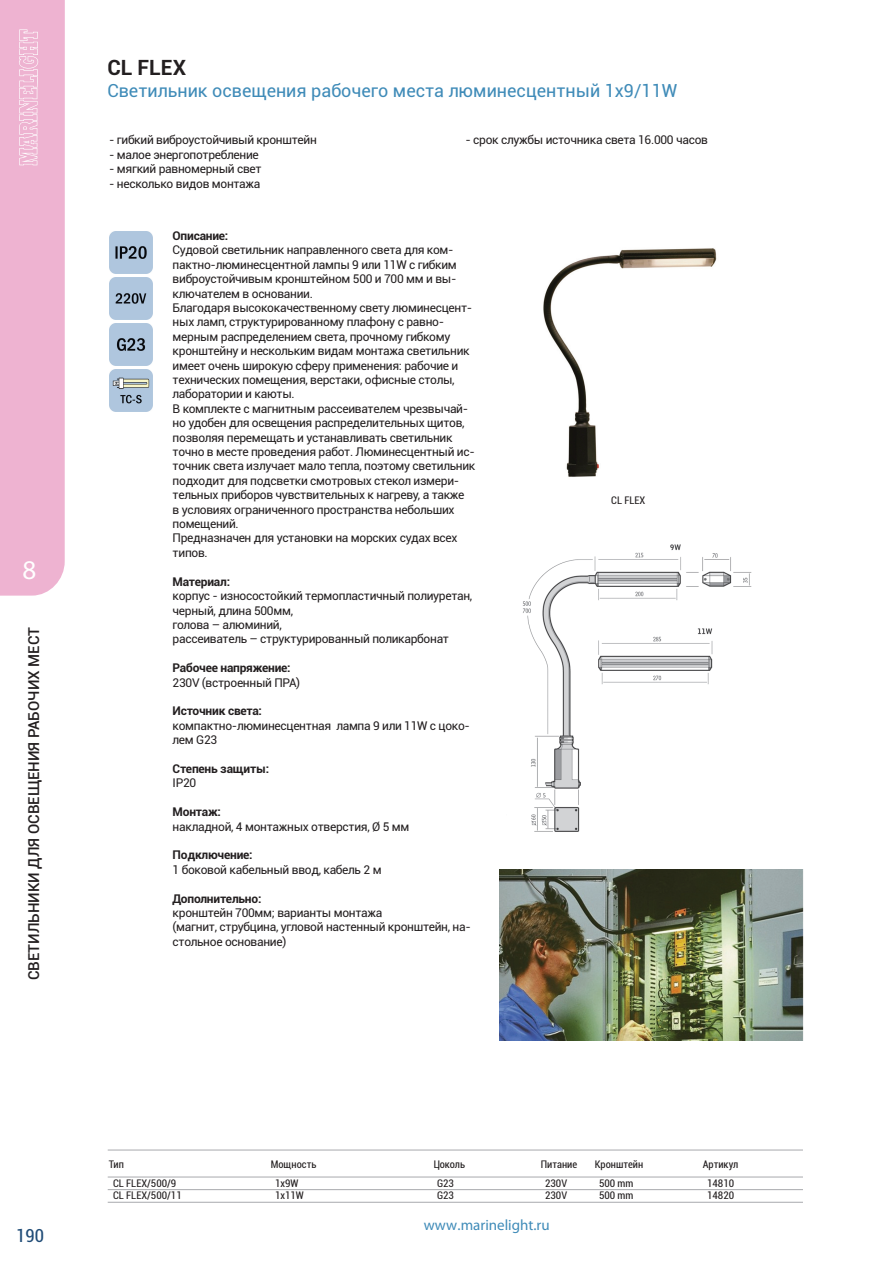
<style>
.page{position:relative;width:893px;height:1263px;background:#fff}
.page>*{position:absolute;margin:0;border:0;box-sizing:border-box;transform-origin:0 0}
.t1{font:27px "Myriad Pro";color:#fff}
.t2{font:700 21px "Roboto";color:#231f20}
.t3{font:18px "Roboto";color:#3f8bb8}
.t4{font:condensed 18px "Roboto";color:#204c77}
.t5{font:500 15px "Roboto";color:#231f20}
.t6{font:15px "Myriad Pro";color:#3f8bb8}
.t7{font:12px/14.4px "Roboto";letter-spacing:-.025em;color:#231f20}
.t8{font:700 12px "Roboto";letter-spacing:-.02em;color:#231f20}
.t9{font:condensed 10.5px "Roboto";color:#231f20}
</style>
<div class="page">
<div style="left:0;top:0;width:65px;height:596px;background:#eeb3d1"></div>
<hr style="left:108px;top:1177px;width:695px;height:1px;background:#a8a9ad">
<hr style="left:108px;top:1150px;width:695px;height:1px;background:#a8a9ad">
<hr style="left:108px;top:1202px;width:695px;height:1px;background:#a8a9ad">
<hr style="left:108px;top:1189px;width:695px;height:1px;background:#a8a9ad">
<img style="left:543px;top:248px;width:174px;height:229px">
<img style="left:499px;top:870px;width:305px;height:170px">
<img style="left:523px;top:544px;width:229px;height:288px">
<img style="left:110px;top:231px;width:42px;height:43px">
<img style="left:110px;top:277px;width:42px;height:43px">
<img style="left:110px;top:323px;width:42px;height:43px">
<img style="left:110px;top:369px;width:42px;height:43px">
<h1 class="t1" style="left:22px;top:553px;width:15px">8</h1>
<p class="t5" style="left:23px;top:980px;width:355px;rotate:-90deg">СВЕТИЛЬНИКИ ДЛЯ ОСВЕЩЕНИЯ РАБОЧИХ МЕСТ</p>
<h2 class="t2" style="left:107px;top:53px;width:80px">CL FLEX</h2>
<h3 class="t3" style="left:107px;top:78px;width:571px">Светильник освещения рабочего места люминесцентный 1х9/11W</h3>
<p class="t7" style="left:109px;top:133px;width:209px">- гибкий виброустойчивый кронштейн</p>
<p class="t7" style="left:109px;top:147px;width:151px">- малое энергопотребление</p>
<p class="t7" style="left:109px;top:161px;width:154px">- мягкий равномерный свет</p>
<p class="t7" style="left:109px;top:176px;width:153px">- несколько видов монтажа</p>
<p class="t7" style="left:465px;top:133px;width:244px">- срок службы источника света 16.000 часов</p>
<p class="t8" style="left:173px;top:227px;width:57px">Описание:</p>
<p class="t7" style="left:173px;top:243px;width:304px">Судовой светильник направленного света для ком&shy;пактно-люминесцентной лампы 9 или 11W с гибким виброустойчивым кронштейном 500 и 700 мм и вы&shy;ключателем в основании.<br>Благодаря высококачественному свету люминесцент&shy;ных ламп, структурированному плафону с равно&shy;мерным распределением света, прочному гибкому кронштейну и нескольким видам монтажа светильник имеет очень широкую сферу применения: рабочие и технических помещения, верстаки, офисные столы, лаборатории и каюты.<br>В комплекте с магнитным рассеивателем чрезвычай&shy;но удобен для освещения распределительных щитов, позволяя перемещать и устанавливать светильник точно в месте проведения работ. Люминесцентный ис&shy;точник света излучает мало тепла, поэтому светильник подходит для подсветки смотровых стекол измери&shy;тельных приборов чувствительных к нагреву, а также<br>в условиях ограниченного пространства небольших помещений.<br>Предназначен для установки на морских судах всех типов.</p>
<p class="t8" style="left:173px;top:573px;width:59px">Материал:</p>
<p class="t7" style="left:173px;top:588px;width:301px">корпус - износостойкий термопластичный полиуретан, черный, длина 500мм,<br>голова – алюминий,<br>рассеиватель – структурированный поликарбонат</p>
<p class="t8" style="left:173px;top:659px;width:120px">Рабочее напряжение:</p>
<p class="t7" style="left:173px;top:675px;width:129px">230V (встроенный ПРА)</p>
<p class="t8" style="left:173px;top:702px;width:91px">Источник света:</p>
<p class="t7" style="left:173px;top:718px;width:299px">компактно-люминесцентная лампа 9 или 11W с цоко&shy;лем G23</p>
<p class="t8" style="left:173px;top:760px;width:98px">Степень защиты:</p>
<p class="t7" style="left:173px;top:775px;width:25px">IP20</p>
<p class="t8" style="left:173px;top:803px;width:50px">Монтаж:</p>
<p class="t7" style="left:173px;top:819px;width:238px">накладной, 4 монтажных отверстия, Ø 5 мм</p>
<p class="t8" style="left:173px;top:846px;width:82px">Подключение:</p>
<p class="t7" style="left:173px;top:862px;width:210px">1 боковой кабельный ввод, кабель 2 м</p>
<p class="t8" style="left:173px;top:890px;width:90px">Дополнительно:</p>
<p class="t7" style="left:173px;top:905px;width:300px">кронштейн 700мм; варианты монтажа<br>(магнит, струбцина, угловой настенный кронштейн, на&shy;стольное основание)</p>
<p class="t9" style="left:611px;top:492px;width:36px">CL FLEX</p>
<h3 class="t4" style="left:16px;top:1223px;width:29px">190</h3>
<p class="t9" style="left:109px;top:1157px;width:17px">Тип</p>
<p class="t9" style="left:271px;top:1157px;width:47px">Мощность</p>
<p class="t9" style="left:433px;top:1157px;width:34px">Цоколь</p>
<p class="t9" style="left:541px;top:1157px;width:38px">Питание</p>
<p class="t9" style="left:595px;top:1157px;width:50px">Кронштейн</p>
<p class="t9" style="left:703px;top:1157px;width:37px">Артикул</p>
<p class="t9" style="left:113px;top:1176px;width:65px">CL FLEX/500/9</p>
<p class="t9" style="left:275px;top:1176px;width:25px">1x9W</p>
<p class="t9" style="left:437px;top:1176px;width:18px">G23</p>
<p class="t9" style="left:545px;top:1176px;width:24px">230V</p>
<p class="t9" style="left:599px;top:1176px;width:36px">500 mm</p>
<p class="t9" style="left:707px;top:1176px;width:29px">14810</p>
<p class="t9" style="left:113px;top:1188px;width:70px">CL FLEX/500/11</p>
<p class="t9" style="left:275px;top:1188px;width:30px">1x11W</p>
<p class="t9" style="left:437px;top:1188px;width:18px">G23</p>
<p class="t9" style="left:545px;top:1188px;width:24px">230V</p>
<p class="t9" style="left:599px;top:1188px;width:36px">500 mm</p>
<p class="t9" style="left:707px;top:1188px;width:29px">14820</p>
<p class="t6" style="left:424px;top:1216px;width:127px">www.marinelight.ru</p>
</div>
